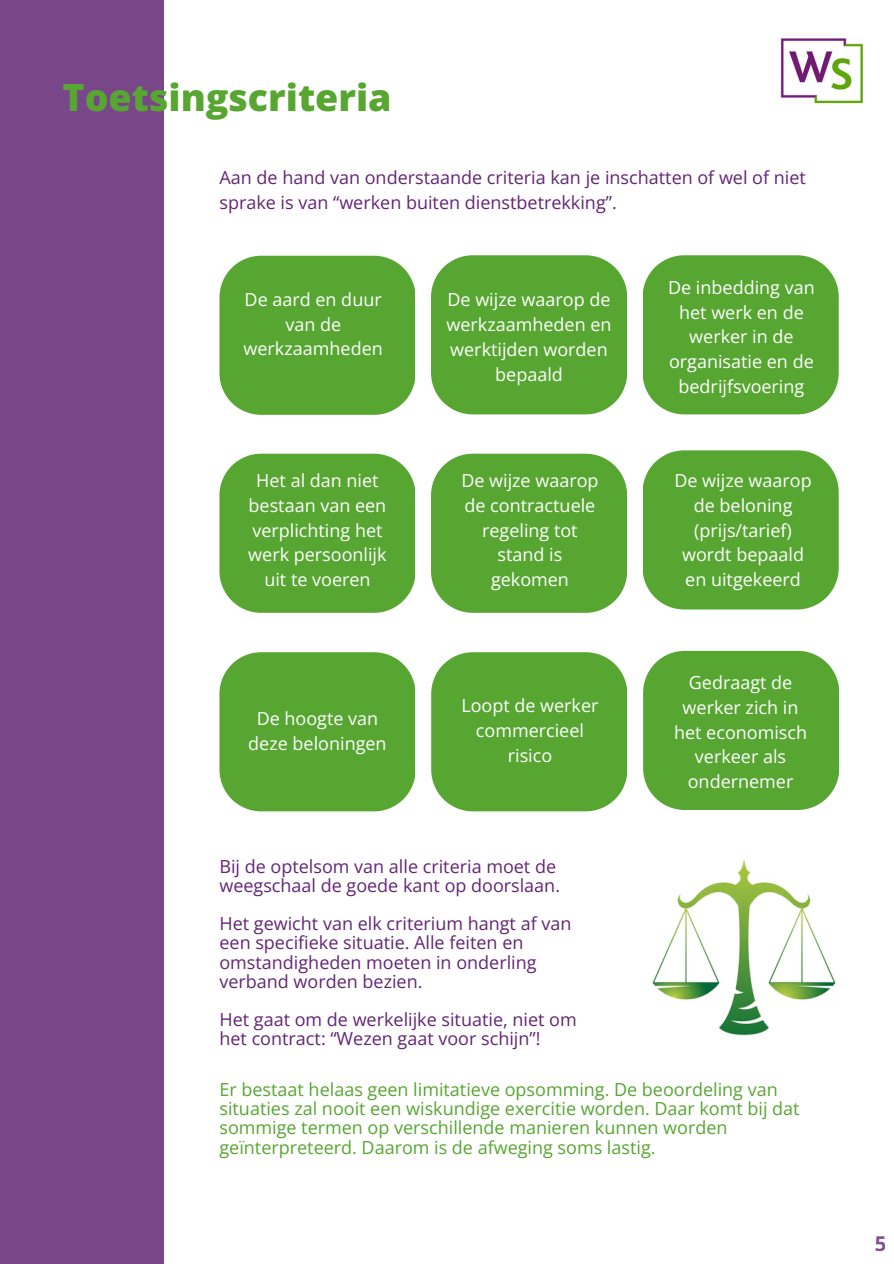
<style>
.page{position:relative;width:894px;height:1264px;background:#fff}
.page>*{position:absolute;margin:0;border:0;box-sizing:border-box;transform-origin:0 0}
.t1{font:800 37.5px "Open Sans";color:#57a632}
.t2{font:700 20.4px "Open Sans";color:#632575}
.t3{font:18px/24.8px "Open Sans";color:#fff;text-align:center}
.t4{font:18px/19.2px "Open Sans";color:#632575}
.t5{font:18px/19.2px "Open Sans";color:#57a632}
</style>
<div class="page">
<div style="left:0;top:0;width:163px;height:1263px;background:#7a468a"></div>
<img style="left:652px;top:859px;width:184px;height:177px">
<svg style="left:219px;top:256px;width:196px;height:159px;background:#60ab3e"></svg>
<div style="left:643px;top:255px;width:195px;height:159px;background:#57a632"></div>
<div style="left:431px;top:255px;width:195px;height:159px;background:#57a632"></div>
<svg style="left:219px;top:453px;width:196px;height:160px;background:#61ab3f"></svg>
<div style="left:431px;top:453px;width:195px;height:160px;background:#57a632"></div>
<div style="left:643px;top:450px;width:195px;height:159px;background:#57a632"></div>
<svg style="left:219px;top:652px;width:196px;height:159px;background:#61ab3e"></svg>
<svg style="left:431px;top:652px;width:196px;height:159px;background:#60aa3d"></svg>
<div style="left:643px;top:651px;width:195px;height:159px;background:#57a632"></div>
<img style="left:780px;top:38px;width:83px;height:66px">
<p class="t1" style="left:63px;top:71px;width:330px">Toetsingscriteria</p>
<p class="t4" style="left:219px;top:164px;width:587px;line-height:24.8px">Aan de hand van onderstaande criteria kan je inschatten of wel of niet sprake is van “werken buiten dienstbetrekking”.</p>
<p class="t3" style="left:243px;top:286px;width:141px">De aard en duur van de werkzaamheden</p>
<p class="t3" style="left:668px;top:274px;width:148px">De inbedding van het werk en de werker in de organisatie en de bedrijfsvoering</p>
<p class="t3" style="left:446px;top:287px;width:166px">De wijze waarop de werkzaamheden en werktijden worden bepaald</p>
<p class="t3" style="left:481px;top:346px;width:57px">van de</p>
<p class="t3" style="left:601px;top:381px;width:138px">De aard en duur</p>
<p class="t3" style="left:248px;top:468px;width:140px">Het al dan niet bestaan van een verplichting het werk persoonlijk uit te voeren</p>
<p class="t3" style="left:461px;top:468px;width:139px">De wijze waarop de contractuele regeling tot stand is gekomen</p>
<p class="t3" style="left:674px;top:468px;width:139px">De wijze waarop de beloning (prijs/tarief) wordt bepaald en uitgekeerd</p>
<p class="t3" style="left:248px;top:705px;width:140px">De hoogte van deze beloningen</p>
<p class="t3" style="left:461px;top:693px;width:139px">Loopt de werker commercieel risico</p>
<h1 class="t4" style="left:219px;top:856px;width:342px">Bij de optelsom van alle criteria moet de weegschaal de goede kant op doorslaan.</h1>
<p class="t4" style="left:219px;top:913px;width:353px">Het gewicht van elk criterium hangt af van een specifieke situatie. Alle feiten en omstandigheden moeten in onderling verband worden bezien.</p>
<p class="t4" style="left:219px;top:1009px;width:358px">Het gaat om de werkelijke situatie, niet om het contract: “Wezen gaat voor schijn”!</p>
<p class="t3" style="left:673px;top:669px;width:135px">Gedraagt de werker zich in het economisch verkeer als ondernemer</p>
<p class="t5" style="left:219px;top:1079px;width:581px">Er bestaat helaas geen limitatieve opsomming. De beoordeling van situaties zal nooit een wiskundige exercitie worden. Daar komt bij dat sommige termen op verschillende manieren kunnen worden geïnterpreteerd. Daarom is de afweging soms lastig.</p>
<p class="t2" style="left:873px;top:1228px;width:13px">5</p>
</div>
